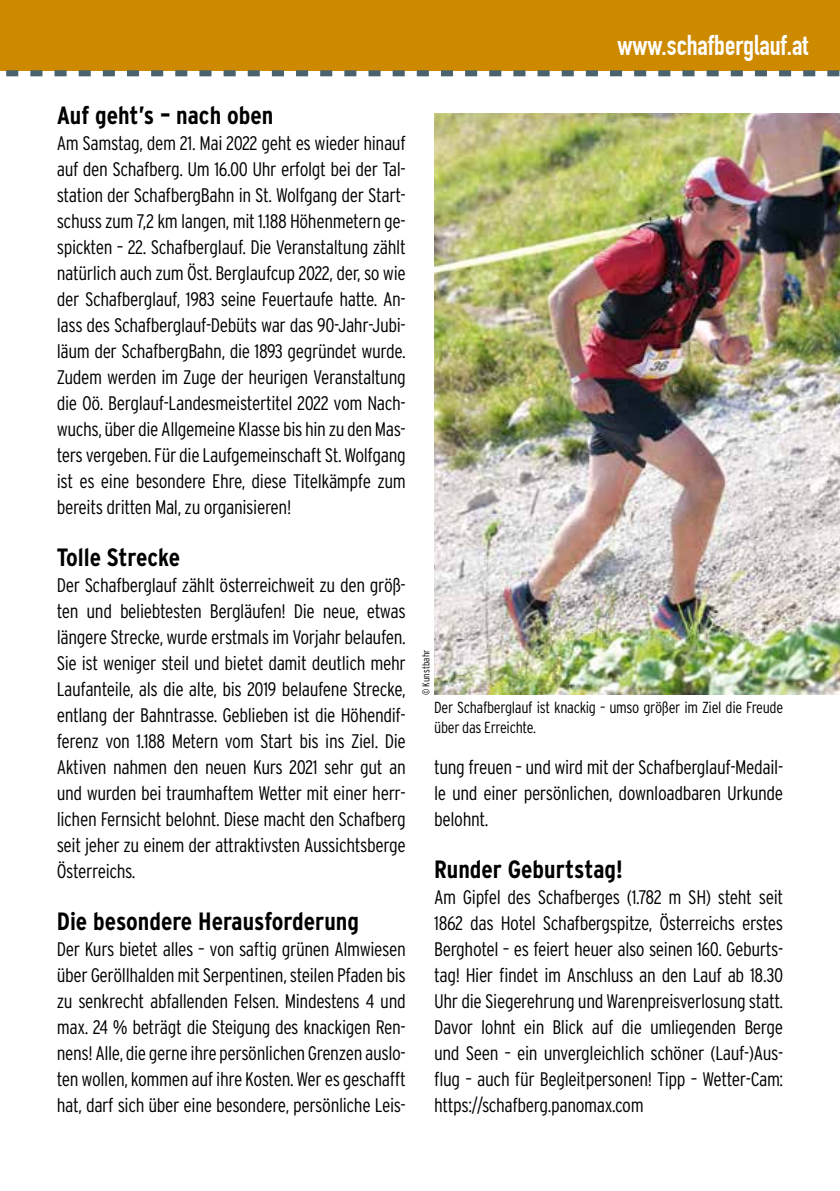
<style>
.page{position:relative;width:840px;height:1191px;background:#fff}
.page>*{position:absolute;margin:0;border:0;box-sizing:border-box;transform-origin:0 0}
.t1{font:700 28px "DIN Condensed";color:#fff}
.t2{font:700 condensed 25px "Interstate";color:#000}
.t3{font:300 condensed 19.6px/26px "Interstate";letter-spacing:-.02em;color:#000;text-align:justify}
.t4{font:300 condensed 16px/20px "Interstate";letter-spacing:-.02em;color:#000}
.t5{font:300 condensed 10px "Interstate";letter-spacing:.01em;color:#000}
</style>
<div class="page">
<div style="left:0;top:0;width:839px;height:70px;background:#cd8a00"></div>
<svg style="left:0;top:70px;width:839px;height:6px"></svg>
<img style="left:434px;top:113px;width:405px;height:581px">
<h1 class="t1" style="left:617px;top:29px;width:192px">www.schafberglauf.at</h1>
<p class="t2" style="left:57px;top:101px;width:218px">Auf geht’s – nach oben</p>
<p class="t3" style="left:57px;top:130px;width:350px">Am Samstag, dem 21. Mai 2022 geht es wieder hinauf auf den Schafberg. Um 16.00 Uhr erfolgt bei der Tal&shy;station der SchafbergBahn in St. Wolfgang der Start&shy;schuss zum 7,2 km langen, mit 1.188 Höhenmetern ge&shy;spickten – 22. Schafberglauf. Die Veranstaltung zählt natürlich auch zum Öst. Berglaufcup 2022, der, so wie der Schafberglauf, 1983 seine Feuertaufe hatte. An&shy;lass des Schafberglauf-Debüts war das 90-Jahr-Jubi&shy;läum der SchafbergBahn, die 1893 gegründet wurde.<br>Zudem werden im Zuge der heurigen Veranstaltung die Oö. Berglauf-Landesmeistertitel 2022 vom Nach&shy;wuchs, über die Allgemeine Klasse bis hin zu den Mas&shy;ters vergeben. Für die Laufgemeinschaft St. Wolfgang ist es eine besondere Ehre, diese Titelkämpfe zum bereits dritten Mal, zu organisieren!</p>
<p class="t2" style="left:57px;top:543px;width:125px">Tolle Strecke</p>
<p class="t3" style="left:57px;top:572px;width:350px">Der Schafberglauf zählt österreichweit zu den größ&shy;ten und beliebtesten Bergläufen! Die neue, etwas längere Strecke, wurde erstmals im Vorjahr belaufen.<br>Sie ist weniger steil und bietet damit deutlich mehr Laufanteile, als die alte, bis 2019 belaufene Strecke, entlang der Bahntrasse. Geblieben ist die Höhendif&shy;ferenz von 1.188 Metern vom Start bis ins Ziel. Die Aktiven nahmen den neuen Kurs 2021 sehr gut an und wurden bei traumhaftem Wetter mit einer herr&shy;lichen Fernsicht belohnt. Diese macht den Schafberg seit jeher zu einem der attraktivsten Aussichtsberge Österreichs.</p>
<p class="t2" style="left:57px;top:907px;width:303px">Die besondere Herausforderung</p>
<p class="t3" style="left:57px;top:936px;width:350px">Der Kurs bietet alles – von saftig grünen Almwiesen über Geröllhalden mit Serpentinen, steilen Pfaden bis zu senkrecht abfallenden Felsen. Mindestens 4 und max. 24 % beträgt die Steigung des knackigen Ren&shy;nens! Alle, die gerne ihre persönlichen Grenzen auslo&shy;ten wollen, kommen auf ihre Kosten. Wer es geschafft hat, darf sich über eine besondere, persönliche Leis-</p>
<p class="t5" style="left:420px;top:695px;width:47px;rotate:-90deg">© Kunstbahr</p>
<p class="t4" style="left:434px;top:697px;width:350px">Der Schafberglauf ist knackig – umso größer im Ziel die Freude über das Erreichte.</p>
<p class="t3" style="left:434px;top:754px;width:350px">tung freuen – und wird mit der Schafberglauf-Medail&shy;le und einer persönlichen, downloadbaren Urkunde belohnt.</p>
<p class="t2" style="left:434px;top:855px;width:190px">Runder Geburtstag!</p>
<p class="t3" style="left:434px;top:884px;width:350px">Am Gipfel des Schafberges (1.782 m SH) steht seit 1862 das Hotel Schafbergspitze, Österreichs erstes Berghotel – es feiert heuer also seinen 160. Geburts&shy;tag! Hier findet im Anschluss an den Lauf ab 18.30<br>Uhr die Siegerehrung und Warenpreisverlosung statt.<br>Davor lohnt ein Blick auf die umliegenden Berge und Seen – ein unvergleichlich schöner (Lauf-)Aus&shy;flug – auch für Begleitpersonen! Tipp – Wetter-Cam: https://schafberg.panomax.com</p>
</div>
